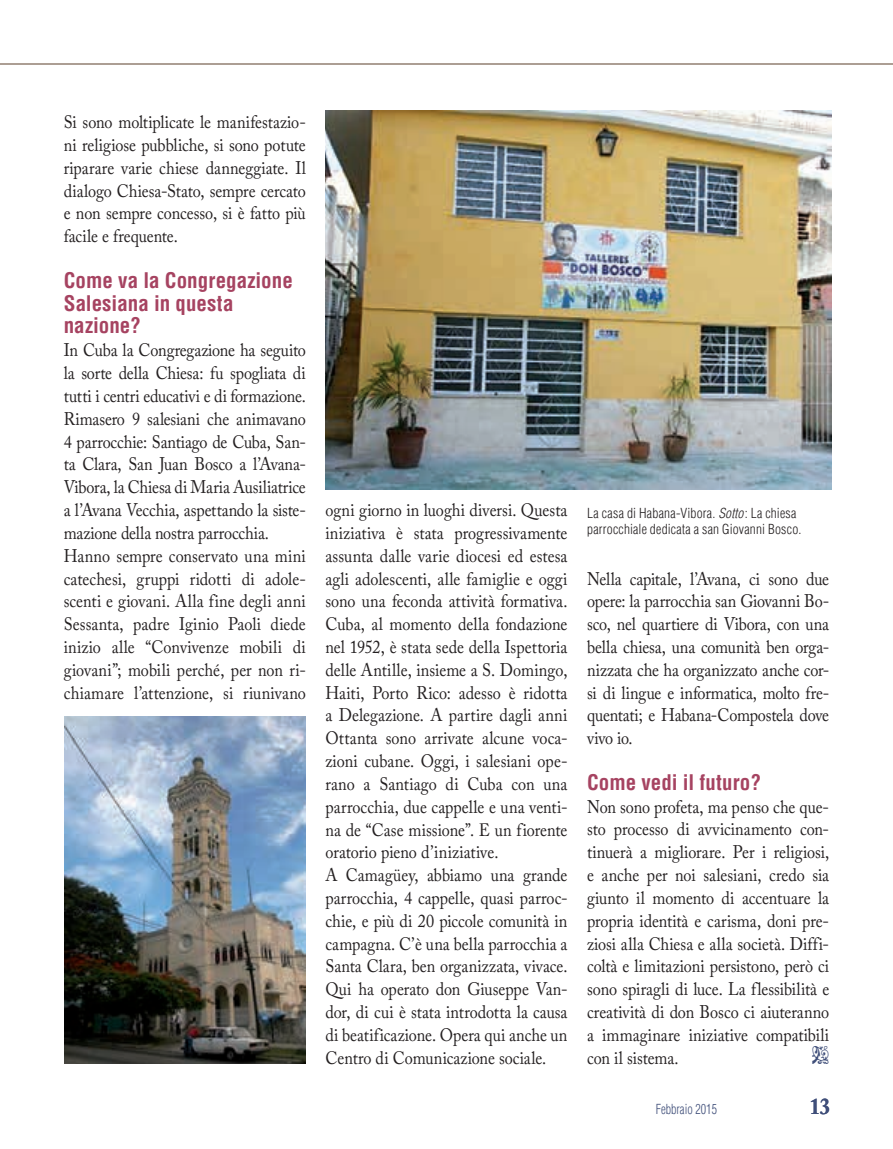
<style>
.page{position:relative;width:893px;height:1149px;background:#fff}
.page>*{position:absolute;margin:0;border:0;box-sizing:border-box;transform-origin:0 0}
.t1{font:700 22.5px "Adobe Caslon Pro";color:#3f4e79;scale:.9 1}
.t2{font:700 condensed 21px/22.8px "Helvetica";color:#a64361}
.t3{font:18px/22.8px "Adobe Caslon Pro";color:#231f20;text-align:justify;scale:.9 1}
.t4{font:18px "Adobe Caslon Pro";color:#3f4e79;scale:.9 1}
.t5{font:300 condensed 13.5px/16.2px "Helvetica";letter-spacing:.02em;color:#231f20}
.t6{font:300 condensed 13.5px "Helvetica";color:#3f4e79;scale:.9 1}
.s1{font-style:italic}
</style>
<div class="page">
<hr style="left:0;top:64px;width:893px;height:1px;background:#ac9e94">
<img style="left:325px;top:111px;width:506px;height:378px">
<img style="left:65px;top:716px;width:241px;height:347px">
<p class="t3" style="left:64px;top:110px;width:270px">Si sono moltiplicate le manifestazio&shy;ni religiose pubbliche, si sono potute riparare varie chiese danneggiate. Il dialogo Chiesa-Stato, sempre cercato e non sempre concesso, si è fatto più facile e frequente.</p>
<p class="t2" style="left:64px;top:268px;width:231px">Come va la Congregazione<br>Salesiana in questa nazione?</p>
<p class="t3" style="left:64px;top:338px;width:271px;text-align:left">In Cuba la Congregazione ha seguito la sorte della Chiesa: fu spogliata di tutti i centri educativi e di formazione.<br>Rimasero 9 salesiani che animavano 4 parrocchie: Santiago de Cuba, San&shy;ta Clara, San Juan Bosco a l’Avana-Vibora, la Chiesa di Maria Ausiliatrice a l’Avana Vecchia, aspettando la siste&shy;mazione della nostra parrocchia.<br>Hanno sempre conservato una mini catechesi, gruppi ridotti di adole&shy;scenti e giovani. Alla fine degli anni Sessanta, padre Iginio Paoli diede inizio alle “Convivenze mobili di giovani”; mobili perché, per non ri&shy;chiamare l’attenzione, si riunivano</p>
<p class="t3" style="left:325px;top:498px;width:271px;text-align:left">ogni giorno in luoghi diversi. Questa iniziativa è stata progressivamente assunta dalle varie diocesi ed estesa agli adolescenti, alle famiglie e oggi sono una feconda attività formativa.<br>Cuba, al momento della fondazione nel 1952, è stata sede della Ispettoria delle Antille, insieme a S. Domingo, Haiti, Porto Rico: adesso è ridotta a Delegazione. A partire dagli anni Ottanta sono arrivate alcune voca&shy;zioni cubane. Oggi, i salesiani ope&shy;rano a Santiago di Cuba con una parrocchia, due cappelle e una venti&shy;na de “Case missione”. E un fiorente oratorio pieno d’iniziative.<br>A Camagüey, abbiamo una grande parrocchia, 4 cappelle, quasi parroc&shy;chie, e più di 20 piccole comunità in campagna. C’è una bella parrocchia a Santa Clara, ben organizzata, vivace.<br>Qui ha operato don Giuseppe Van&shy;dor, di cui è stata introdotta la causa di beatificazione. Opera qui anche un Centro di Comunicazione sociale.</p>
<p class="t5" style="left:587px;top:504px;width:216px">La casa di Habana-Vibora. <span class="s1">Sotto</span>: La chiesa parrocchiale dedicata a san Giovanni Bosco.</p>
<p class="t3" style="left:587px;top:566px;width:270px">Nella capitale, l’Avana, ci sono due opere: la parrocchia san Giovanni Bo&shy;sco, nel quartiere di Vibora, con una bella chiesa, una comunità ben orga&shy;nizzata che ha organizzato anche cor&shy;si di lingue e informatica, molto fre&shy;quentati; e Habana-Compostela dove vivo io.</p>
<p class="t2" style="left:587px;top:770px;width:176px">Come vedi il futuro?</p>
<p class="t3" style="left:587px;top:794px;width:271px">Non sono profeta, ma penso che que&shy;sto processo di avvicinamento con&shy;tinuerà a migliorare. Per i religiosi, e anche per noi salesiani, credo sia giunto il momento di accentuare la propria identità e carisma, doni pre&shy;ziosi alla Chiesa e alla società. Diffi&shy;coltà e limitazioni persistono, però ci sono spiragli di luce. La flessibilità e creatività di don Bosco ci aiuteranno a immaginare iniziative compatibili con il sistema.</p>
<p class="t4" style="left:812px;top:1046px;width:19px">•</p>
<p class="t6" style="left:656px;top:1100px;width:70px">Febbraio 2015</p>
<p class="t1" style="left:810px;top:1092px;width:24px">13</p>
</div>
